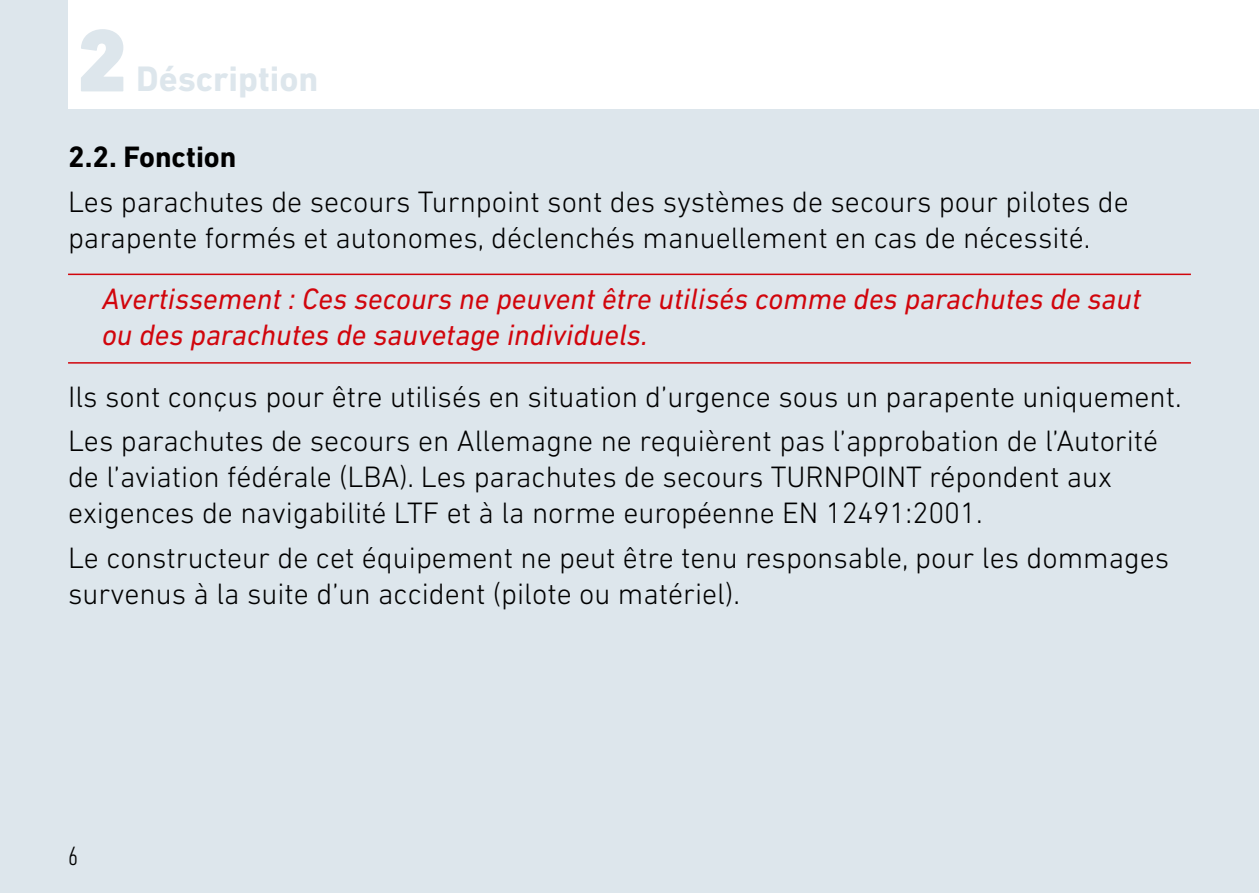
<style>
.page{position:relative;width:1259px;height:893px;background:#dde6ec}
.page>*{position:absolute;margin:0;border:0;box-sizing:border-box;transform-origin:0 0}
.t1{font:900 90px "DIN Next LT Pro";color:#dde6ec}
.t2{font:700 36px "DIN Next LT Pro";color:#dde6ec}
.t3{font:300 30px/36px "DIN Next LT Pro";color:#000}
.t4{font:italic 30px/36px "DIN Next LT Pro";color:#d1050c}
.t5{font:700 30px "DIN Next LT Pro";color:#000}
.t6{font:300 condensed 27px "DIN Next LT Pro";color:#000}
</style>
<div class="page">
<hr style="left:68px;top:274px;width:1123px;height:1px;background:#d1050c">
<hr style="left:68px;top:362px;width:1123px;height:2px;background:#d1050c">
<div style="left:68px;top:0;width:1191px;height:108px;background:#fff"></div>
<h1 class="t1" style="left:77px;top:7px;width:53px">2</h1>
<p class="t2" style="left:136px;top:58px;width:184px">Déscription</p>
<p class="t5" style="left:68px;top:139px;width:170px">2.2. Fonction</p>
<p class="t3" style="left:68px;top:183px;width:1062px">Les parachutes de secours Turnpoint sont des systèmes de secours pour pilotes de parapente formés et autonomes, déclenchés manuellement en cas de nécessité.</p>
<p class="t4" style="left:102px;top:280px;width:1040px">Avertissement : Ces secours ne peuvent être utilisés comme des parachutes de saut ou des parachutes de sauvetage individuels.</p>
<p class="t3" style="left:68px;top:374px;width:1115px;line-height:44.4px">Ils sont conçus pour être utilisés en situation d’urgence sous un parapente uniquement.<br>Les parachutes de secours en Allemagne ne requièrent pas l’approbation de l’Autorité</p>
<p class="t3" style="left:68px;top:459px;width:1045px">de l’aviation fédérale (LBA). Les parachutes de secours TURNPOINT répondent aux exigences de navigabilité LTF et à la norme européenne EN 12491:2001.</p>
<p class="t3" style="left:68px;top:539px;width:1102px">Le constructeur de cet équipement ne peut être tenu responsable, pour les dommages survenus à la suite d’un accident (pilote ou matériel).</p>
<p class="t6" style="left:68px;top:840px;width:12px">6</p>
</div>
